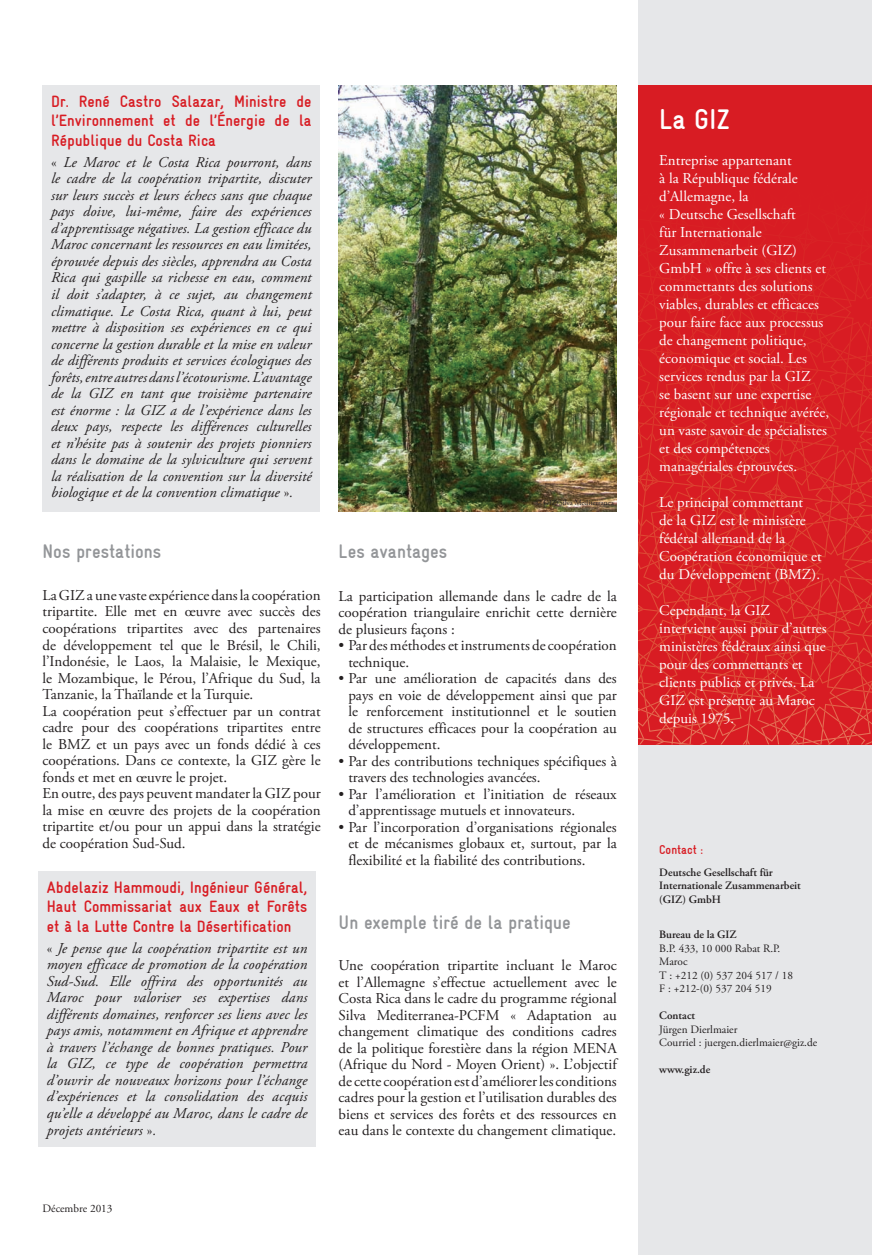
<style>
.page{position:relative;width:872px;height:1255px;background:#fff}
.page>*{position:absolute;margin:0;border:0;box-sizing:border-box;transform-origin:0 0}
.t1{font:700 condensed 28.5px "GIZ Gravur TT";color:#fff}
.t2{font:700 condensed 19.5px "GIZ Gravur TT";color:#939598}
.t3{font:700 condensed 16.5px/19.8px "GIZ Gravur TT";letter-spacing:.005em;color:#d81c23;text-align:justify}
.t4{font:15px/16.5px "Adobe Garamond Pro";color:#231f20}
.t5{font:italic 15px/16.5px "Adobe Garamond Pro";letter-spacing:.005em;color:#231f20;text-align:justify}
.t6{font:15px/18px "Adobe Garamond Pro";color:#fff}
.t7{font:700 condensed 12.75px "GIZ Gravur TT";color:#d81c23}
.t8{font:11.25px/13.5px "Adobe Garamond Pro";color:#231f20}
.t9{font:600 11.25px/13.5px "Adobe Garamond Pro";color:#231f20}
.t10{font:7.5px "Adobe Garamond Pro";letter-spacing:.005em;color:#231f20}
.s1{font-style:normal}
</style>
<div class="page">
<div style="left:638px;top:0;width:234px;height:1254px;background:#e6e7e9"></div>
<svg style="left:638px;top:85px;width:234px;height:660px;background:#d82125"></svg>
<div style="left:43px;top:85px;width:277px;height:426px;background:#e6e7e9"></div>
<div style="left:38px;top:871px;width:278px;height:275px;background:#e6e7e9"></div>
<img style="left:339px;top:85px;width:278px;height:426px">
<p class="t3" style="left:51px;top:91px;width:262px">Dr. René Castro Salazar, Ministre de l’Environnement et de l’Énergie de la République du Costa Rica</p>
<p class="t5" style="left:51px;top:154px;width:262px"><span class="s1">«</span> Le Maroc et le Costa Rica pourront, dans le cadre de la coopération tripartite, discuter sur leurs succès et leurs échecs sans que chaque pays doive, lui-même, faire des expériences d’apprentissage négatives. La gestion efficace du Maroc concernant les ressources en eau limitées, éprouvée depuis des siècles, apprendra au Costa Rica qui gaspille sa richesse en eau, comment il doit s’adapter, à ce sujet, au changement climatique. Le Costa Rica, quant à lui, peut mettre à disposition ses expériences en ce qui concerne la gestion durable et la mise en valeur de différents produits et services écologiques des forêts, entre autres dans l’écotourisme. L’avantage de la GIZ en tant que troisième partenaire est énorme : la GIZ a de l’expérience dans les deux pays, respecte les différences culturelles et n’hésite pas à soutenir des projets pionniers dans le domaine de la sylviculture qui servent la réalisation de la convention sur la diversité biologique et de la convention climatique <span class="s1">»</span>.</p>
<h2 class="t2" style="left:43px;top:541px;width:120px">Nos prestations</h2>
<p class="t4" style="left:43px;top:587px;width:280px">La GIZ a une vaste expérience dans la coopération tripartite. Elle met en œuvre avec succès des coopérations tripartites avec des partenaires de développement tel que le Brésil, le Chili, l’Indonésie, le Laos, la Malaisie, le Mexique, le Mozambique, le Pérou, l’Afrique du Sud, la Tanzanie, la Thaïlande et la Turquie.<br>La coopération peut s’effectuer par un contrat cadre pour des coopérations tripartites entre le BMZ et un pays avec un fonds dédié à ces coopérations. Dans ce contexte, la GIZ gère le fonds et met en œuvre le projet.<br>En outre, des pays peuvent mandater la GIZ pour la mise en œuvre des projets de la coopération tripartite et/ou pour un appui dans la stratégie de coopération Sud-Sud.</p>
<p class="t3" style="left:47px;top:877px;width:262px">Abdelaziz Hammoudi, Ingénieur Général, Haut Commissariat aux Eaux et Forêts et à la Lutte Contre la Désertification</p>
<p class="t5" style="left:47px;top:940px;width:262px"><span class="s1">«</span> Je pense que la coopération tripartite est un moyen efficace de promotion de la coopération Sud-Sud. Elle offrira des opportunités au Maroc pour valoriser ses expertises dans différents domaines, renforcer ses liens avec les pays amis, notamment en Afrique et apprendre à travers l’échange de bonnes pratiques. Pour la GIZ, ce type de coopération permettra d’ouvrir de nouveaux horizons pour l’échange d’expériences et la consolidation des acquis qu’elle a développé au Maroc, dans le cadre de projets antérieurs <span class="s1">»</span>.</p>
<p class="t10" style="left:536px;top:498px;width:80px">© GIZ/Silva Mediterranea</p>
<h2 class="t2" style="left:339px;top:540px;width:110px">Les avantages</h2>
<p class="t4" style="left:339px;top:588px;width:280px;text-align:justify">La participation allemande dans le cadre de la coopération triangulaire enrichit cette dernière de plusieurs façons :</p>
<p class="t4" style="left:348px;top:637px;width:270px;text-indent:-10px">• Par des méthodes et instruments de coopération technique.</p>
<p class="t4" style="left:348px;top:670px;width:270px;text-align:justify;text-indent:-10px">• Par une amélioration de capacités dans des pays en voie de développement ainsi que par le renforcement institutionnel et le soutien de structures efficaces pour la coopération au développement.</p>
<p class="t4" style="left:348px;top:753px;width:270px;text-indent:-10px">• Par des contributions techniques spécifiques à travers des technologies avancées.</p>
<p class="t4" style="left:348px;top:786px;width:270px;text-indent:-10px">• Par l’amélioration et l’initiation de réseaux d’apprentissage mutuels et innovateurs.</p>
<p class="t4" style="left:348px;top:819px;width:270px;text-align:justify;text-indent:-10px">• Par l’incorporation d’organisations régionales et de mécanismes globaux et, surtout, par la flexibilité et la fiabilité des contributions.</p>
<h2 class="t2" style="left:339px;top:911px;width:234px">Un exemple tiré de la pratique</h2>
<p class="t4" style="left:339px;top:957px;width:280px;text-align:justify">Une coopération tripartite incluant le Maroc et l’Allemagne s’effectue actuellement avec le Costa Rica dans le cadre du programme régional Silva Mediterranea-PCFM « Adaptation au changement climatique des conditions cadres de la politique forestière dans la région MENA (Afrique du Nord - Moyen Orient) ». L’objectif de cette coopération est d’améliorer les conditions cadres pour la gestion et l’utilisation durables des biens et services des forêts et des ressources en eau dans le contexte du changement climatique.</p>
<p class="t8" style="left:43px;top:1202px;width:71px">Décembre 2013</p>
<h1 class="t1" style="left:659px;top:103px;width:72px">La GIZ</h1>
<p class="t6" style="left:659px;top:152px;width:171px">Entreprise appartenant<br>à la République fédérale d’Allemagne, la<br>« Deutsche Gesellschaft<br>für Internationale<br>Zusammenarbeit (GIZ)<br>GmbH » offre à ses clients et commettants des solutions viables, durables et efficaces pour faire face aux processus de changement politique, économique et social. Les services rendus par la GIZ<br>se basent sur une expertise régionale et technique avérée, un vaste savoir de spécialistes et des compétences managériales éprouvées.</p>
<p class="t6" style="left:659px;top:494px;width:164px">Le principal commettant<br>de la GIZ est le ministère fédéral allemand de la<br>Coopération économique et du Développement (BMZ).</p>
<p class="t6" style="left:659px;top:602px;width:169px">Cependant, la GIZ intervient aussi pour d’autres ministères fédéraux ainsi que pour des commettants et clients publics et privés. La<br>GIZ est présente au Maroc depuis 1975.</p>
<p class="t7" style="left:659px;top:842px;width:45px">Contact :</p>
<p class="t9" style="left:659px;top:865px;width:143px">Deutsche Gesellschaft für<br>Internationale Zusammenarbeit (GIZ) GmbH</p>
<p class="t9" style="left:659px;top:928px;width:79px">Bureau de la GIZ</p>
<p class="t8" style="left:659px;top:941px;width:135px">B.P. 433, 10 000 Rabat R.P.<br>Maroc<br>T : +212 (0) 537 204 517 / 18<br>F : +212-(0) 537 204 519</p>
<p class="t9" style="left:659px;top:1009px;width:37px">Contact</p>
<p class="t8" style="left:659px;top:1022px;width:159px">Jürgen Dierlmaier<br>Courriel : juergen.dierlmaier@giz.de</p>
<p class="t9" style="left:659px;top:1063px;width:52px">www.giz.de</p>
</div>
